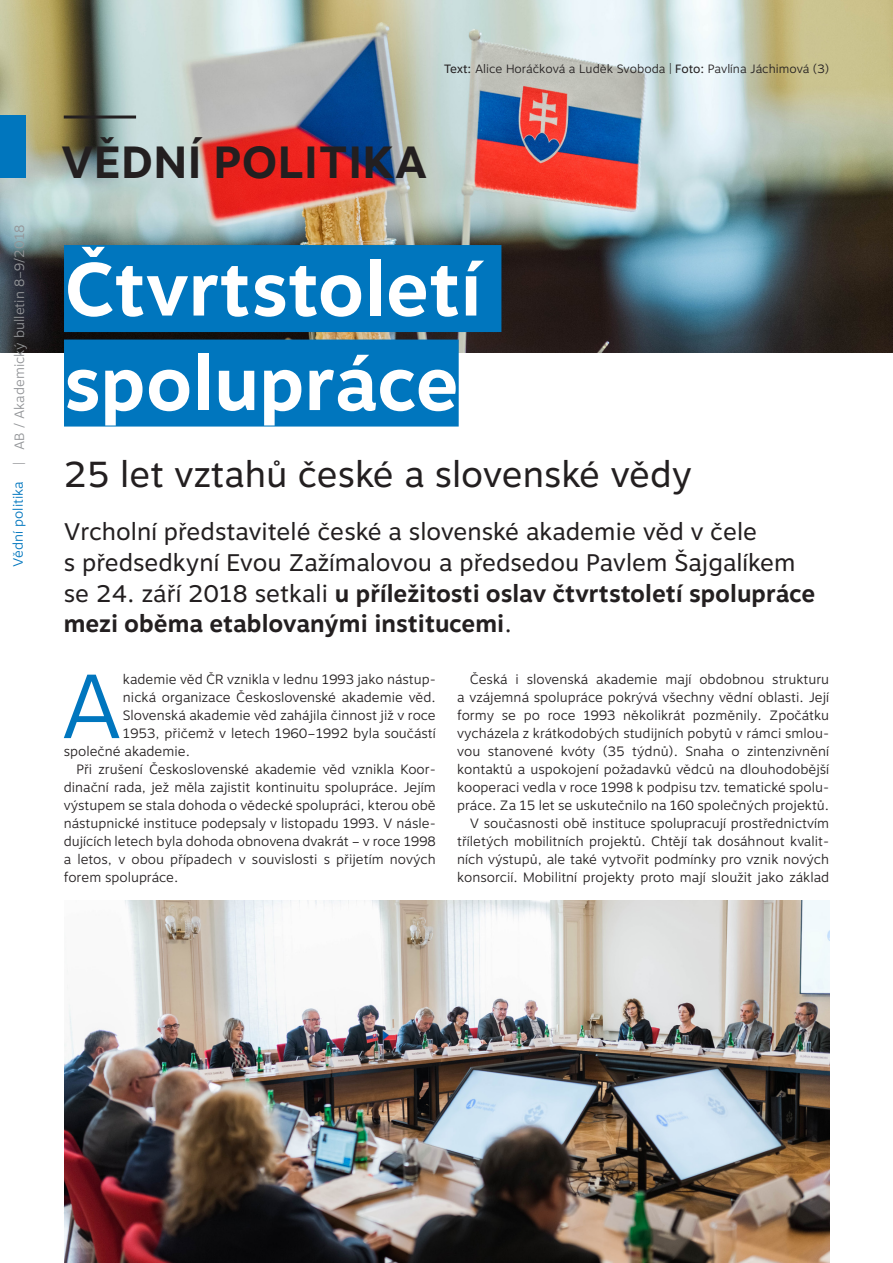
<style>
.page{position:relative;width:893px;height:1263px;background:#fff}
.page>*{position:absolute;margin:0;border:0;box-sizing:border-box;transform-origin:0 0}
.Iniciála{font:300 90.6px "Motiva Sans";color:#0076be}
.Headline{font:700 75px/94.5px "Motiva Sans";color:#fff}
.t1{font:700 45px "Motiva Sans";letter-spacing:.01em;color:#231f20}
.Headline-2{font:36px "Motiva Sans";color:#231f20}
.Perex{font:24px/30.6px "Motiva Sans";color:#231f20}
.Iniciála-2{font:300 13.5px/18px "Motiva Sans";color:#231f20;text-align:justify}
.t2{font:300 13.5px "Motiva Sans";color:#939598}
.t3{font:300 13.5px "Motiva Sans";color:#0076be}
.t4{font:300 12px "Motiva Sans";color:#231f20}
.s1{font-weight:400}
.s2{font-weight:700}
</style>
<div class="page">
<img style="left:0;top:0;width:893px;height:353px">
<div style="left:0;top:116px;width:26px;height:62px;background:#0076be"></div>
<hr style="left:64px;top:116px;width:72px;height:3px;background:#231f20">
<div style="left:64px;top:245px;width:437px;height:87px;background:#0076be"></div>
<div style="left:64px;top:340px;width:395px;height:87px;background:#0076be"></div>
<img style="left:64px;top:900px;width:765px;height:363px">
<p class="t2" style="left:9px;top:465px;width:241px;rotate:-90deg">| AB / Akademický bulletin 8–9/2018</p>
<p class="t3" style="left:8px;top:566px;width:87px;rotate:-90deg">Vědní politika</p>
<p class="t4" style="left:444px;top:60px;width:387px"><span class="s1">Text:</span> Alice Horáčková a Luděk Svoboda | <span class="s1">Foto:</span> Pavlína Jáchimová (3)</p>
<p class="t1" style="left:61px;top:129px;width:368px">VĚDNÍ POLITIKA</p>
<p class="Headline" style="left:64px;top:243px;width:419px">Čtvrtstoletí spolupráce</p>
<p class="Headline-2" style="left:64px;top:448px;width:630px">25 let vztahů české a slovenské vědy</p>
<p class="Perex" style="left:64px;top:517px;width:753px">Vrcholní představitelé české a slovenské akademie věd v čele<br>s předsedkyní Evou Zažímalovou a předsedou Pavlem Šajgalíkem se 24. září 2018 setkali <span class="s2">u příležitosti oslav čtvrtstoletí spolupráce mezi oběma etablovanými institucemi</span>.</p>
<p class="Iniciála" style="left:60px;top:639px;width:64px">A</p>
<p class="Iniciála-2" style="left:123px;top:670px;width:314px">kademie věd ČR vznikla v lednu 1993 jako nástup-</p>
<p class="Iniciála-2" style="left:123px;top:688px;width:314px">nická organizace Československé akademie věd.</p>
<p class="Iniciála-2" style="left:123px;top:706px;width:314px">Slovenská akademie věd zahájila činnost již v roce</p>
<p class="Iniciála-2" style="left:123px;top:724px;width:314px">1953, přičemž v letech 1960–1992 byla součástí</p>
<p class="Iniciála-2" style="left:64px;top:742px;width:128px">společné akademie.</p>
<p class="Iniciála-2" style="left:64px;top:760px;width:374px;text-indent:13px">Při zrušení Československé akademie věd vznikla Koor&shy;dinační rada, jež měla zajistit kontinuitu spolupráce. Jejím výstupem se stala dohoda o vědecké spolupráci, kterou obě nástupnické instituce podepsaly v listopadu 1993. V násle&shy;dujících letech byla dohoda obnovena dvakrát – v roce 1998 a letos, v obou případech v souvislosti s přijetím nových forem spolupráce.</p>
<p class="Iniciála-2" style="left:457px;top:670px;width:374px;text-indent:13px">Česká i slovenská akademie mají obdobnou strukturu a vzájemná spolupráce pokrývá všechny vědní oblasti. Její formy se po roce 1993 několikrát pozměnily. Zpočátku vycházela z krátkodobých studijních pobytů v rámci smlou&shy;vou stanovené kvóty (35 týdnů). Snaha o zintenzivnění kontaktů a uspokojení požadavků vědců na dlouhodobější kooperaci vedla v roce 1998 k podpisu tzv. tematické spolu&shy;práce. Za 15 let se uskutečnilo na 160 společných projektů.</p>
<p class="Iniciála-2" style="left:457px;top:814px;width:374px;text-indent:13px">V současnosti obě instituce spolupracují prostřednictvím tříletých mobilitních projektů. Chtějí tak dosáhnout kvalit&shy;ních výstupů, ale také vytvořit podmínky pro vznik nových konsorcií. Mobilitní projekty proto mají sloužit jako základ</p>
</div>
